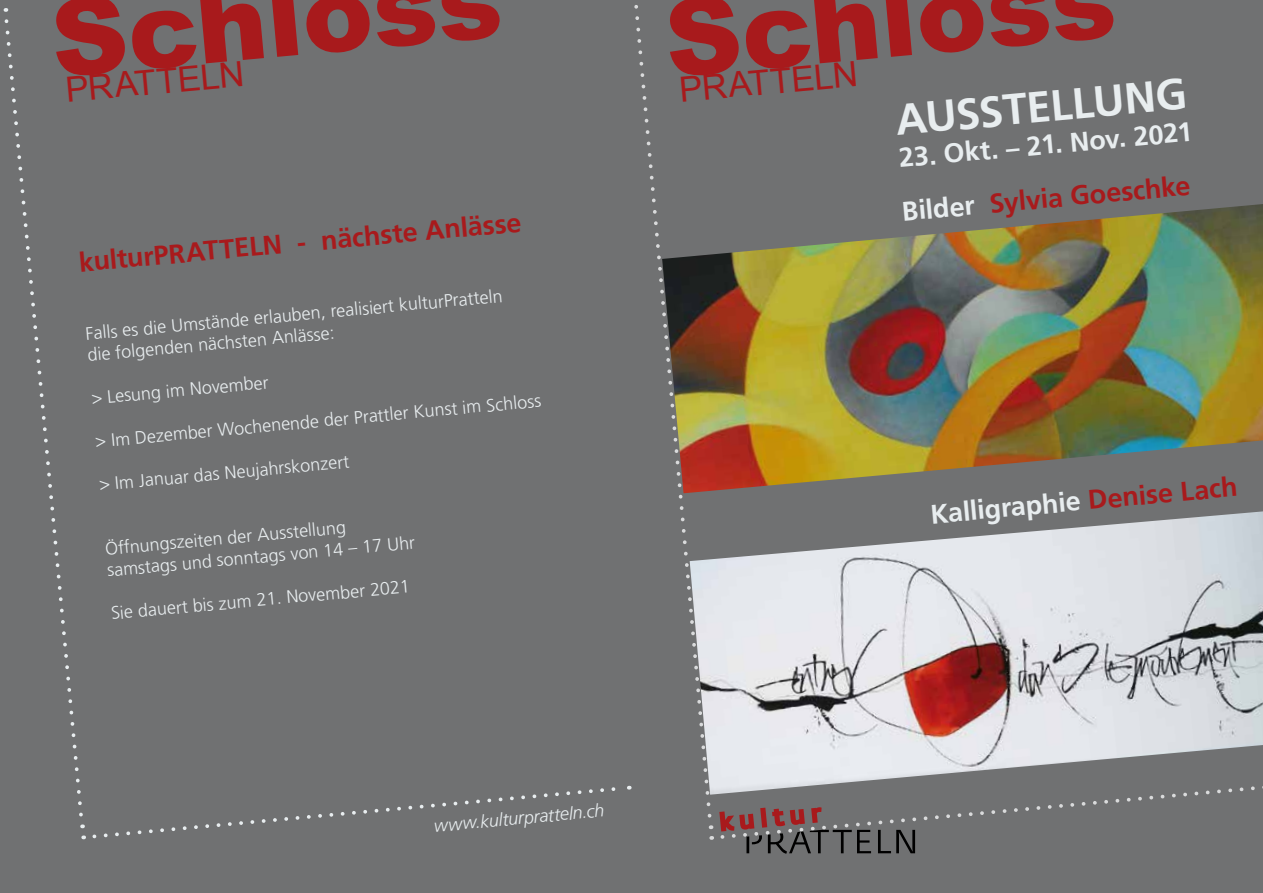
<style>
.page{position:relative;width:1263px;height:893px;background:#707172}
.page>*{position:absolute;margin:0;border:0;box-sizing:border-box;transform-origin:0 0}
.t1{font:900 106.05px "Arial";color:#a81a1c}
.t2{font:700 43.5px "Frutiger";color:#e8edef}
.t3{font:34.8px "Arial";color:#a81a1c}
.t4{font:700 27px "Frutiger";color:#a81a1c}
.t5{font:700 27px "Frutiger";color:#e8edef}
.t6{font:300 18px/22px "Frutiger";color:#e8edef}
.t7{font:italic 300 18px "Frutiger";color:#e8edef}
.s1{color:#e8edef}
.s2{color:#a81a1c}
</style>
<div class="page">
<img style="left:716px;top:204px;width:547px;height:287px">
<svg style="left:92px;top:786px;width:537px;height:53px"></svg>
<img style="left:716px;top:511px;width:547px;height:284px">
<svg style="left:4px;top:19px;width:80px;height:806px"></svg>
<svg style="left:718px;top:780px;width:545px;height:74px"></svg>
<svg style="left:629px;top:5px;width:87px;height:821px"></svg>
<svg style="left:48px;top:19px;width:36px;height:87px"></svg>
<h1 class="t1" style="left:46px;top:-20px;width:453px;rotate:-5deg">Schloss</h1>
<h3 class="t3" style="left:64px;top:67px;width:181px;rotate:-5deg">PRATTELN</h3>
<h3 class="t4" style="left:78px;top:246px;width:446px;rotate:-5deg">kulturPRATTELN - nächste Anlässe</h3>
<p class="t6" style="left:85px;top:322px;width:420px;rotate:-5deg">Falls es die Umstände erlauben, realisiert kulturPratteln die folgenden nächsten Anlässe:</p>
<p class="t6" style="left:90px;top:387px;width:179px;rotate:-5deg">&gt; Lesung im November</p>
<p class="t6" style="left:94px;top:429px;width:449px;rotate:-5deg">&gt; Im Dezember Wochenende der Prattler Kunst im Schloss</p>
<p class="t6" style="left:98px;top:473px;width:252px;rotate:-5deg">&gt; Im Januar das Neujahrskonzert</p>
<p class="t6" style="left:104px;top:538px;width:311px;line-height:21.5px;rotate:-5deg">Öffnungszeiten der Ausstellung samstags und sonntags von 14 – 17 Uhr</p>
<p class="t6" style="left:110px;top:602px;width:302px;rotate:-5deg">Sie dauert bis zum 21. November 2021</p>
<h1 class="t1" style="left:660px;top:-20px;width:453px;rotate:-5deg">Schloss</h1>
<h3 class="t3" style="left:677px;top:67px;width:181px;rotate:-5deg">PRATTELN</h3>
<h2 class="t2" style="left:893px;top:94px;width:294px;rotate:-5deg">AUSSTELLUNG</h2>
<h3 class="t5" style="left:898px;top:142px;width:296px;rotate:-5deg">23. Okt. – 21. Nov. 2021</h3>
<h3 class="t4" style="left:901px;top:195px;width:291px;rotate:-5deg"><span class="s1">Bilder</span> Sylvia Goeschke</h3>
<h3 class="t5" style="left:929px;top:498px;width:310px;rotate:-5deg">Kalligraphie <span class="s2">Denise Lach</span></h3>
<p class="t7" style="left:433px;top:815px;width:173px;rotate:-5deg">www.kulturpratteln.ch</p>
</div>
